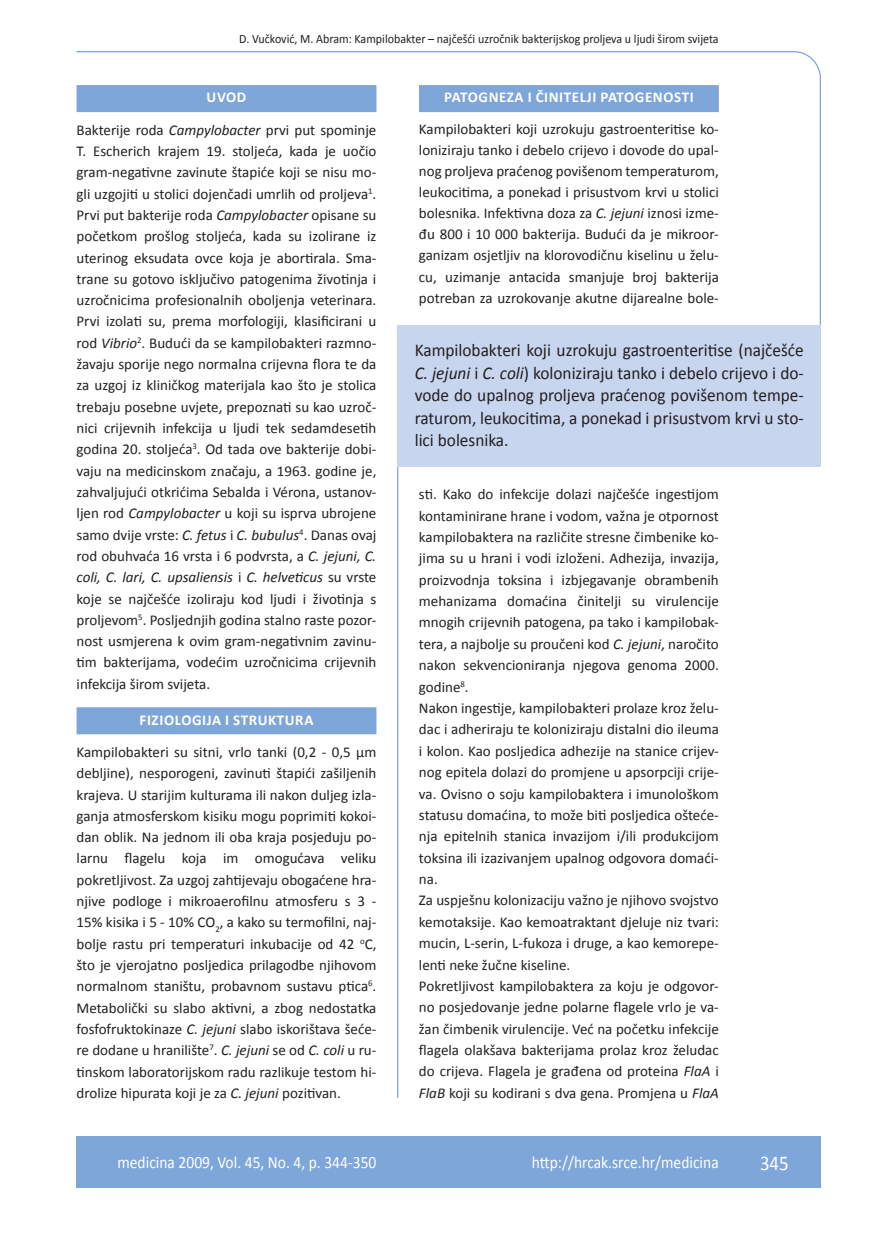
<style>
.page{position:relative;width:872px;height:1234px;background:#fff}
.page>*{position:absolute;margin:0;border:0;box-sizing:border-box;transform-origin:0 0}
.t1{font:21px "Calibri";color:#fff;scale:.9 1}
.anterfile{font:18px/22.5px "Calibri";color:#231f20;text-align:justify;scale:.96 1}
.t2{font:17.25px "Calibri";color:#fff;scale:.9 1}
.osnovni_tekst{font:15px/21.3px "Calibri";color:#231f20;text-align:justify}
.naslov_ruler{font:700 15px "Calibri";letter-spacing:.04em;color:#fff}
.glava{font:12.75px "Calibri";color:#231f20;scale:.94 1}
.s1{font-style:italic}
</style>
<div class="page">
<svg style="left:76px;top:51px;width:745px;height:274px"></svg>
<hr style="left:397px;top:325px;width:1px;height:772px;background:#7ea6d8">
<div style="left:77px;top:1135px;width:744px;height:51px;background:#7ea6d8"></div>
<div style="left:77px;top:85px;width:299px;height:27px;background:#7ea6d8"></div>
<div style="left:77px;top:707px;width:299px;height:27px;background:#7ea6d8"></div>
<div style="left:419px;top:85px;width:300px;height:27px;background:#7ea6d8"></div>
<div style="left:398px;top:325px;width:423px;height:141px;background:#c7d5ee"></div>
<p class="glava" style="left:239px;top:30px;width:511px">D. Vučković, M. Abram: Kampilobakter – najčešći uzročnik bakterijskog proljeva u ljudi širom svijeta</p>
<p class="naslov_ruler" style="left:207px;top:88px;width:41px">UVOD</p>
<p class="osnovni_tekst" style="left:77px;top:118px;width:301px">Bakterije roda <span class="s1">Campylobacter</span> prvi put spominje T. Escherich krajem 19. stoljeća, kada je uočio gram-negativne zavinute štapiće koji se nisu mo&shy;gli uzgojiti u stolici dojenčadi umrlih od proljeva<sup>1</sup>.<br>Prvi put bakterije roda <span class="s1">Campylobacter</span> opisane su početkom prošlog stoljeća, kada su izolirane iz uterinog eksudata ovce koja je abortirala. Sma&shy;trane su gotovo isključivo patogenima životinja i uzročnicima profesionalnih oboljenja veterinara.<br>Prvi izolati su, prema morfologiji, klasificirani u rod <span class="s1">Vibrio</span><sup>2</sup>. Budući da se kampilobakteri razmno&shy;žavaju sporije nego normalna crijevna flora te da za uzgoj iz kliničkog materijala kao što je stolica trebaju posebne uvjete, prepoznati su kao uzroč&shy;nici crijevnih infekcija u ljudi tek sedamdesetih godina 20. stoljeća<sup>3</sup>. Od tada ove bakterije dobi&shy;vaju na medicinskom značaju, a 1963. godine je, zahvaljujući otkrićima Sebalda i Vérona, ustanov&shy;ljen rod <span class="s1">Campylobacter</span> u koji su isprva ubrojene samo dvije vrste: <span class="s1">C. fetus</span> i <span class="s1">C. bubulus</span><sup>4</sup>. Danas ovaj rod obuhvaća 16 vrsta i 6 podvrsta, a <span class="s1">C. jejuni, C. coli, C. lari, C. upsaliensis</span> i <span class="s1">C. helveticus</span> su vrste koje se najčešće izoliraju kod ljudi i životinja s proljevom<sup>5</sup>. Posljednjih godina stalno raste pozor&shy;nost usmjerena k ovim gram-negativnim zavinu&shy;tim bakterijama, vodećim uzročnicima crijevnih infekcija širom svijeta.</p>
<p class="naslov_ruler" style="left:140px;top:710px;width:175px">FIZIOLOGIJA I STRUKTURA</p>
<p class="osnovni_tekst" style="left:77px;top:740px;width:301px">Kampilobakteri su sitni, vrlo tanki (0,2 - 0,5 μm debljine), nesporogeni, zavinuti štapići zašiljenih krajeva. U starijim kulturama ili nakon duljeg izla&shy;ganja atmosferskom kisiku mogu poprimiti kokoi&shy;dan oblik. Na jednom ili oba kraja posjeduju po&shy;larnu flagelu koja im omogućava veliku pokretljivost. Za uzgoj zahtijevaju obogaćene hra&shy;njive podloge i mikroaerofilnu atmosferu s 3 - 15% kisika i 5 - 10% CO<sub>2</sub>, a kako su termofilni, naj&shy;bolje rastu pri temperaturi inkubacije od 42 <sup>o</sup>C, što je vjerojatno posljedica prilagodbe njihovom normalnom staništu, probavnom sustavu ptica<sup>6</sup>.<br>Metabolički su slabo aktivni, a zbog nedostatka fosfofruktokinaze <span class="s1">C. jejuni</span> slabo iskorištava šeće&shy;re dodane u hranilište<sup>7</sup>. <span class="s1">C. jejuni</span> se od <span class="s1">C. coli</span> u ru&shy;tinskom laboratorijskom radu razlikuje testom hi&shy;drolize hipurata koji je za <span class="s1">C. jejuni</span> pozitivan.</p>
<p class="naslov_ruler" style="left:444px;top:88px;width:249px">PATOG NEZA I ČI NITELJI PATOG ENOSTI</p>
<p class="osnovni_tekst" style="left:419px;top:118px;width:301px">Kampilobakteri koji uzrokuju gastroenteritise ko&shy;loniziraju tanko i debelo crijevo i dovode do upal&shy;nog proljeva praćenog povišenom temperaturom, leukocitima, a ponekad i prisustvom krvi u stolici bolesnika. Infektivna doza za <span class="s1">C. jejuni</span> iznosi izme&shy;đu 800 i 10 000 bakterija. Budući da je mikroor&shy;ganizam osjetljiv na klorovodičnu kiselinu u želu&shy;cu, uzimanje antacida smanjuje broj bakterija potreban za uzrokovanje akutne dijarealne bole-</p>
<p class="anterfile" style="left:415px;top:338px;width:407px">Kampilobakteri koji uzrokuju gastroenteritise (najčešće <span class="s1">C. jejuni</span> i <span class="s1">C. coli</span>) koloniziraju tanko i debelo crijevo i do&shy;vode do upalnog proljeva praćenog povišenom tempe&shy;raturom, leukocitima, a ponekad i prisustvom krvi u sto&shy;lici bolesnika.</p>
<p class="osnovni_tekst" style="left:419px;top:482px;width:301px">sti. Kako do infekcije dolazi najčešće ingestijom kontaminirane hrane i vodom, važna je otpornost kampilobaktera na različite stresne čimbenike ko&shy;jima su u hrani i vodi izloženi. Adhezija, invazija, proizvodnja toksina i izbjegavanje obrambenih mehanizama domaćina činitelji su virulencije mnogih crijevnih patogena, pa tako i kampilobak&shy;tera, a najbolje su proučeni kod <span class="s1">C. jejuni</span>, naročito nakon sekvencioniranja njegova genoma 2000. godine<sup>8</sup>.</p>
<p class="osnovni_tekst" style="left:419px;top:696px;width:301px">Nakon ingestije, kampilobakteri prolaze kroz želu&shy;dac i adheriraju te koloniziraju distalni dio ileuma i kolon. Kao posljedica adhezije na stanice crijev&shy;nog epitela dolazi do promjene u apsorpciji crije&shy;va. Ovisno o soju kampilobaktera i imunološkom statusu domaćina, to može biti posljedica ošteće&shy;nja epitelnih stanica invazijom i/ili produkcijom toksina ili izazivanjem upalnog odgovora domaći&shy;na.</p>
<p class="osnovni_tekst" style="left:419px;top:888px;width:301px">Za uspješnu kolonizaciju važno je njihovo svojstvo kemotaksije. Kao kemoatraktant djeluje niz tvari: mucin, L-serin, L-fukoza i druge, a kao kemorepe&shy;lenti neke žučne kiseline.</p>
<p class="osnovni_tekst" style="left:419px;top:974px;width:301px">Pokretljivost kampilobaktera za koju je odgovor&shy;no posjedovanje jedne polarne flagele vrlo je va&shy;žan čimbenik virulencije. Već na početku infekcije flagela olakšava bakterijama prolaz kroz želudac do crijeva. Flagela je građena od proteina <span class="s1">FlaA</span> i <span class="s1">FlaB</span> koji su kodirani s dva gena. Promjena u <span class="s1">FlaA</span></p>
<p class="t2" style="left:117px;top:1151px;width:289px">medicina 2009, Vol. 45, No. 4, p. 344-350</p>
<p class="t2" style="left:532px;top:1151px;width:209px">http://hrcak.srce.hr/medicina</p>
<p class="t1" style="left:760px;top:1149px;width:33px">345</p>
</div>
